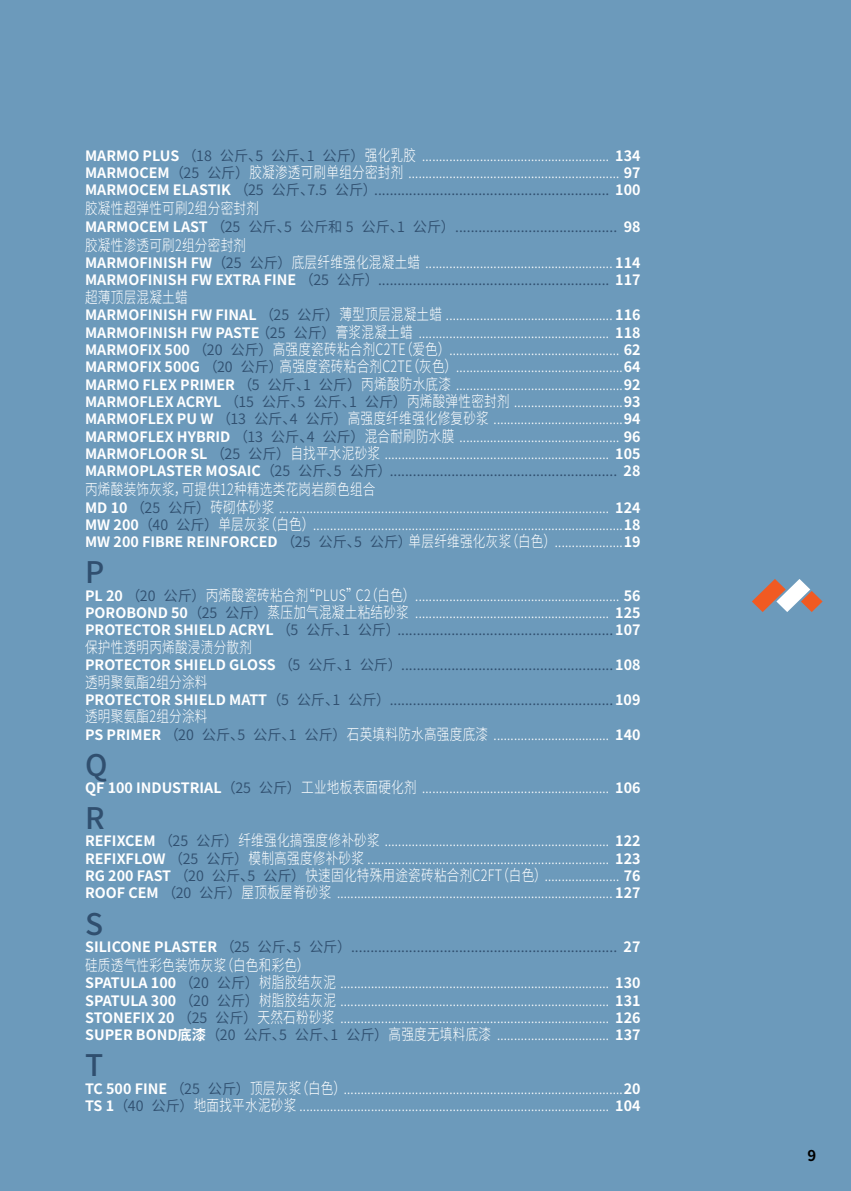
<style>
.page{position:relative;width:851px;height:1191px;background:#fff}
.page>*{position:absolute;margin:0;border:0;box-sizing:border-box;transform-origin:0 0}
.t1{font:500 29.7px "Noto Sans CJ Ksc";color:#304f6f}
.t2{font:300 15.75px/17.4px "Noto Sans CJ Ksc";letter-spacing:.02em;color:#fff;scale:.8 1}
.t3{font:700 14.85px "Noto Sans CJ Ksc";color:#000}
.t4{font:600 14.25px "Noto Sans CJ Ksc";color:#304f6f}
.s1{font-weight:700;font-size:14.25px}
.s2{font-weight:600;font-size:14.25px;color:#304f6f}
.s3{font-weight:700;color:#fff}
</style>
<div class="page">
<div style="left:0;top:0;width:850px;height:1191px;background:#6c9abb"></div>
<svg style="left:752px;top:579px;width:70px;height:33px"></svg>
<p class="t2" style="left:85px;top:147px;width:695px"><span class="s1">MARMO PLUS</span> <span class="s2">（18 公斤、5 公斤、1 公斤）</span>强化乳胶 ....................................................... <span class="s1">134<br>ΜΑRΜOCΕΜ</span><span class="s2">（25 公斤）</span>胶凝渗透可刷单组分密封剂 .............................................................. <span class="s1">97</span></p>
<p class="t4" style="left:85px;top:182px;width:556px"><span class="s3">ΜΑRΜOCΕΜ ELASTIK</span> （25 公斤、7.5 公斤）............................................................. <span class="s3">100</span></p>
<p class="t2" style="left:85px;top:200px;width:219px">胶凝性超弹性可刷2组分密封剂</p>
<p class="t4" style="left:85px;top:218px;width:557px"><span class="s3">ΜΑRΜOCΕΜ LAST</span> （25 公斤、5 公斤和 5 公斤、1 公斤）.......................................... <span class="s3">98</span></p>
<p class="t2" style="left:85px;top:237px;width:695px">胶凝性渗透可刷2组分密封剂<br><span class="s1">MARMOFINISH FW</span><span class="s2">（25 公斤）</span>底层纤维强化混凝土蜡 ....................................................... <span class="s1">114</span></p>
<p class="t4" style="left:85px;top:272px;width:556px"><span class="s3">MARMOFINISH FW EXTRA FINE</span> （25 公斤）............................................................ <span class="s3">117</span></p>
<p class="t2" style="left:85px;top:289px;width:695px">超薄顶层混凝土蜡<br><span class="s1">MARMOFINISH FW FINAL</span> <span class="s2">（25 公斤）</span>薄型顶层混凝土蜡 ................................................. <span class="s1">116<br>MARMOFINISH FW PASTE</span> <span class="s2">（25 公斤）</span>膏浆混凝土蜡 ........................................................ <span class="s1">118<br>MARMOFIX 500</span> <span class="s2">（20 公斤）</span>高强度瓷砖粘合剂C2TE（爱色）.................................................. <span class="s1">62<br>MARMOFIX 500G</span> <span class="s2">（20 公斤）</span>高强度瓷砖粘合剂C2TE（灰色）.................................................<span class="s1">64<br>MARMO FLEX PRIMER</span> <span class="s2">（5 公斤、1 公斤）</span>丙烯酸防水底漆 .................................................<span class="s1">92<br>MARMOFLEX ACRYL</span> <span class="s2">（15 公斤、5 公斤、1 公斤）</span>丙烯酸弹性密封剂 ................................<span class="s1">93<br>MARMOFLEX PU W</span> <span class="s2">（13 公斤、4 公斤）</span>高强度纤维强化修复砂浆 ......................................<span class="s1">94<br>MARMOFLEX HYBRID</span> <span class="s2">（13 公斤、4 公斤）</span>混合耐刷防水膜 ............................................... <span class="s1">96<br>MARMOFLOOR SL</span> <span class="s2">（25 公斤）</span>自找平水泥砂浆 .................................................................. <span class="s1">105</span></p>
<p class="t4" style="left:85px;top:463px;width:556px"><span class="s3">MARMOPLASTER MOSAIC</span>（25 公斤、5 公斤）........................................................... <span class="s3">28</span></p>
<p class="t2" style="left:85px;top:481px;width:695px">丙烯酸装饰灰浆，可提供12种精选类花岗岩颜色组合<br><span class="s1">MD 10</span> <span class="s2">（25 公斤）</span>砖砌体砂浆 ................................................................................................. <span class="s1">124<br>MW 200</span><span class="s2">（40 公斤）</span>单层灰浆（白色）...........................................................................................<span class="s1">18<br>MW 200 FIBRE REINFORCED</span> <span class="s2">（25 公斤、5 公斤）</span>单层纤维强化灰浆（白色）....................<span class="s1">19</span></p>
<h1 class="t1" style="left:85px;top:556px;width:21px">P</h1>
<p class="t2" style="left:85px;top:586px;width:695px"><span class="s1">PL 20</span> <span class="s2">（20 公斤）</span>丙烯酸瓷砖粘合剂“PLUS”C2（白色）............................................................ <span class="s1">56<br>POROBOND 50</span><span class="s2">（25 公斤）</span>蒸压加气混凝土粘结砂浆 ......................................................... <span class="s1">125</span></p>
<p class="t4" style="left:85px;top:622px;width:557px"><span class="s3">PROTECTOR SHIELD ACRYL</span> （5 公斤、1 公斤）........................................................<span class="s3">107</span></p>
<p class="t2" style="left:85px;top:638px;width:210px">保护性透明丙烯酸浸渍分散剂</p>
<p class="t4" style="left:85px;top:657px;width:557px"><span class="s3">PROTECTOR SHIELD GLOSS</span> （5 公斤、1 公斤）.......................................................<span class="s3">108</span></p>
<p class="t2" style="left:85px;top:673px;width:155px">透明聚氨酯2组分涂料</p>
<p class="t4" style="left:85px;top:691px;width:556px"><span class="s3">PROTECTOR SHIELD MATT</span>（5 公斤、1 公斤）..........................................................<span class="s3">109</span></p>
<p class="t2" style="left:85px;top:708px;width:695px">透明聚氨酯2组分涂料<br><span class="s1">PS PRIMER</span> <span class="s2">（20 公斤、5 公斤、1 公斤）</span>石英填料防水高强度底漆 .................................. <span class="s1">140</span></p>
<h1 class="t1" style="left:85px;top:748px;width:24px">Q</h1>
<p class="t2" style="left:85px;top:779px;width:695px"><span class="s1">QF 100 INDUSTRIAL</span><span class="s2">（25 公斤）</span>工业地板表面硬化剂 ....................................................... <span class="s1">106</span></p>
<h1 class="t1" style="left:85px;top:801px;width:21px">R</h1>
<p class="t2" style="left:85px;top:832px;width:695px;text-align:justify"><span class="s1">REFIXCEM</span> <span class="s2">（25 公斤）</span>纤维强化搞强度修补砂浆 .................................................................. <span class="s1">122<br>REFIXFLOW</span> <span class="s2">（25 公斤）</span>模制高强度修补砂浆 ....................................................................... <span class="s1">123<br>RG 200 FAST</span> <span class="s2">（20 公斤、5 公斤）</span>快速固化特殊用途瓷砖粘合剂C2FT（白色）...................... <span class="s1">76<br>ROOF CEM</span> <span class="s2">（20 公斤）</span>屋顶板屋脊砂浆 ................................................................................. <span class="s1">127</span></p>
<h1 class="t1" style="left:85px;top:907px;width:20px">S</h1>
<p class="t4" style="left:85px;top:938px;width:556px"><span class="s3">SILICONE PLASTER</span> （25 公斤、5 公斤）..................................................................... <span class="s3">27</span></p>
<p class="t2" style="left:85px;top:956px;width:695px">硅质透气性彩色装饰灰浆（白色和彩色）<br><span class="s1">SPATULA 100</span> <span class="s2">（20 公斤）</span>树脂胶结灰泥 ............................................................................... <span class="s1">130<br>SPATULA 300</span> <span class="s2">（20 公斤）</span>树脂胶结灰泥 ............................................................................... <span class="s1">131<br>STONEFIX 20</span> <span class="s2">（25 公斤）</span>天然石粉砂浆 ............................................................................... <span class="s1">126<br>SUPER BOND底漆</span><span class="s2">（20 公斤、5 公斤、1 公斤）</span>高强度无填料底漆 ................................. <span class="s1">137</span></p>
<h1 class="t1" style="left:85px;top:1048px;width:20px">T</h1>
<p class="t2" style="left:85px;top:1079px;width:695px"><span class="s1">TC 500 FINE</span> <span class="s2">（25 公斤）</span>顶层灰浆（白色）..................................................................................<span class="s1">20<br>TS 1</span><span class="s2">（40 公斤）</span>地面找平水泥砂浆 ........................................................................................... <span class="s1">104</span></p>
<p class="t3" style="left:807px;top:1146px;width:10px">9</p>
</div>
